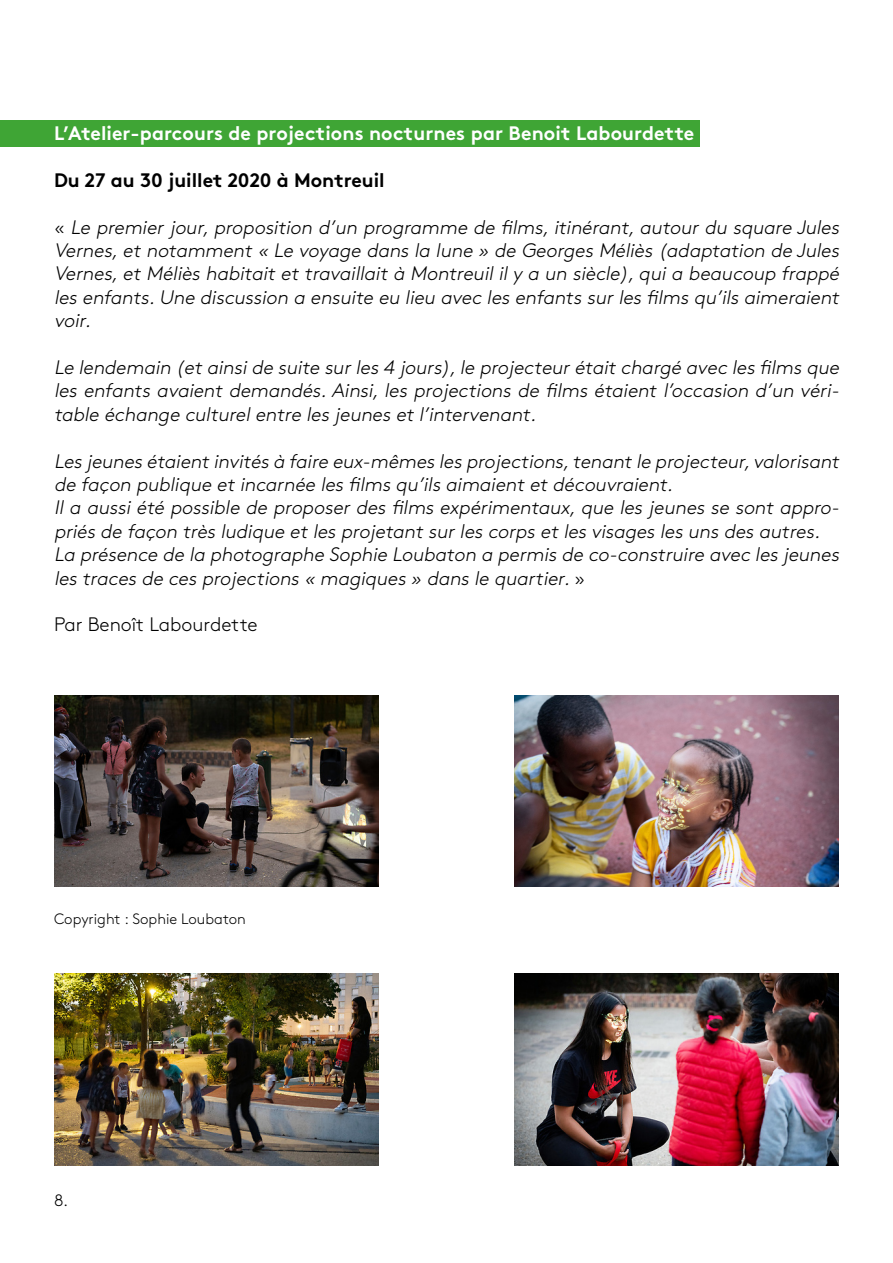
<style>
.page{position:relative;width:893px;height:1263px;background:#fff}
.page>*{position:absolute;margin:0;border:0;box-sizing:border-box;transform-origin:0 0}
.t1{font:italic 300 19.5px/23.4px "Brown Std";color:#000;text-align:justify}
.t2{font:700 19.5px "Brown Std";letter-spacing:.005em;color:#fff}
.t3{font:700 19.5px "Brown Std";color:#000}
.t4{font:300 19.5px "Brown Std";color:#000}
.t5{font:300 16.5px "Brown Std";color:#000}
.t6{font:300 15px "Brown Std";color:#000}
.s1{font-style:normal}
</style>
<div class="page">
<div style="left:0;top:120px;width:699px;height:26px;background:#3fa535"></div>
<img style="left:54px;top:695px;width:324px;height:192px">
<img style="left:514px;top:695px;width:325px;height:192px">
<img style="left:54px;top:974px;width:324px;height:191px">
<img style="left:514px;top:974px;width:325px;height:191px">
<p class="t2" style="left:54px;top:121px;width:642px">L’Atelier-parcours de projections nocturnes par Benoit Labourdette</p>
<p class="t3" style="left:54px;top:168px;width:332px">Du 27 au 30 juillet 2020 à Montreuil</p>
<p class="t1" style="left:54px;top:215px;width:791px"><span class="s1">«</span> Le premier jour,proposition d’un programme de films,itinérant,autour du square Jules Vernes,et notamment « Le voyage dans la lune » de Georges Méliès (adaptation de Jules Vernes,et Méliès habitait et travaillait à Montreuil il y a un siècle),qui a beaucoup frappé les enfants.Une discussion a ensuite eu lieu avec les enfants sur les films qu’ils aimeraient voir.</p>
<p class="t1" style="left:54px;top:356px;width:790px">Le lendemain (et ainside suite surles 4 jours),le projecteurétait chargé avec les films que les enfants avaient demandés.Ainsi, les projections de films étaient l’occasion d’un véri&shy;table échange culturel entre les jeunes et l’intervenant.</p>
<p class="t1" style="left:54px;top:449px;width:790px;text-align:left">Les jeunes étaient invités à faire eux-mêmes les projections,tenant le projecteur,valorisant de façon publique et incarnée les films qu’ils aimaient et découvraient.<br>Il a aussi été possible de proposer des films expérimentaux,que les jeunes se sont appro&shy;priés de façon très ludique et les projetant sur les corps et les visages les uns des autres.<br>La présence de la photographe Sophie Loubaton a permis de co-construire avec les jeunes les traces de ces projections « magiques » dans le quartier. <span class="s1">»</span></p>
<p class="t4" style="left:54px;top:614px;width:205px">Par Benoît Labourdette</p>
<p class="t6" style="left:54px;top:911px;width:193px">Copyright : Sophie Loubaton</p>
<p class="t5" style="left:54px;top:1190px;width:16px">8.</p>
</div>
